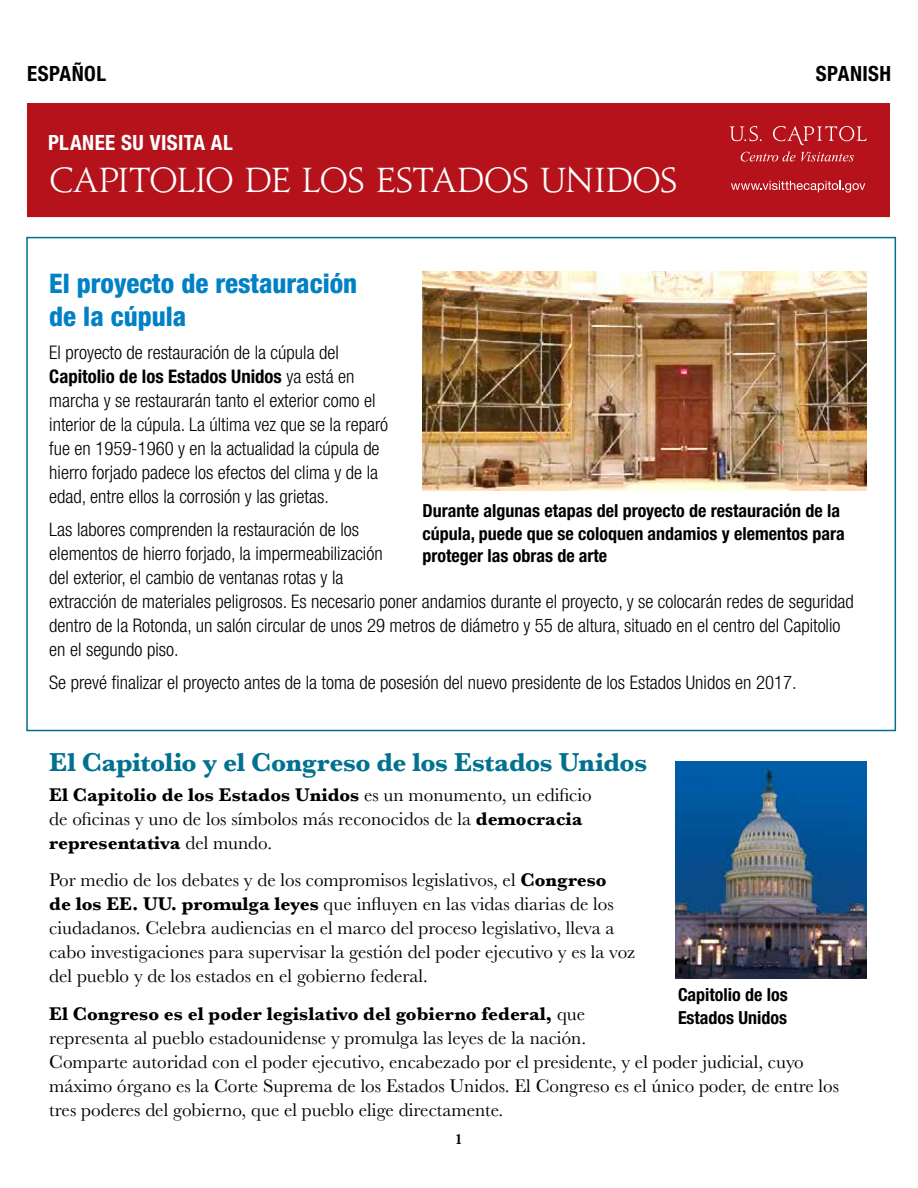
<style>
.page{position:relative;width:918px;height:1188px;background:#fff}
.page>*{position:absolute;margin:0;border:0;box-sizing:border-box;transform-origin:0 0}
.t1{font:31.5px "Jupiter Pro";letter-spacing:-.02em;color:#fff}
.t2{font:700 27px "Baskerville";letter-spacing:-.015em;color:#00728f}
.t3{font:800 condensed 27px/33px "Helvetica Neue LT Std";color:#0081c6}
.t4{font:700 condensed 21px "Helvetica Neue LT Std";letter-spacing:.02em;color:#fff}
.t5{font:700 condensed 21px "Helvetica Neue LT Std";letter-spacing:.02em;color:#000}
.t6{font:19.2px/24px "Baskerville";color:#000}
.t7{font:300 condensed 18.75px/24px "Helvetica Neue LT Std";color:#000}
.t8{font:700 condensed 18px/22.5px "Helvetica Neue LT Std";color:#000}
.t9{font:600 15px "Baskerville";color:#000}
.s1{font-weight:700}
</style>
<div class="page">
<div style="left:27px;top:104px;width:862px;height:116px;background:#b5121b"></div>
<div style="left:0;top:217px;width:918px;height:6px;background:#fff"></div>
<svg style="left:731px;top:181px;width:134px;height:12px"></svg>
<svg style="left:741px;top:151px;width:113px;height:11px"></svg>
<svg style="left:730px;top:126px;width:137px;height:19px"></svg>
<img style="left:423px;top:271px;width:444px;height:220px">
<img style="left:676px;top:761px;width:190px;height:217px">
<p class="t5" style="left:27px;top:61px;width:81px">ESPAÑOL</p>
<p class="t5" style="left:816px;top:61px;width:77px">SPANISH</p>
<p class="t4" style="left:48px;top:130px;width:186px">PLANEE SU VISITA AL</p>
<h1 class="t1" style="left:50px;top:155px;width:630px">CAPITOLIO DE LOS ESTADOS UNIDOS</h1>
<h2 class="t3" style="left:49px;top:266px;width:309px">El proyecto de restauración de la cúpula</h2>
<p class="t7" style="left:49px;top:340px;width:340px">El proyecto de restauración de la cúpula del <span class="s1">Capitolio de los Estados Unidos</span> ya está en marcha y se restaurarán tanto el exterior como el interior de la cúpula. La última vez que se la reparó fue en 1959-1960 y en la actualidad la cúpula de hierro forjado padece los efectos del clima y de la edad, entre ellos la corrosión y las grietas.</p>
<p class="t7" style="left:49px;top:517px;width:806px">Las labores comprenden la restauración de los<br>elementos de hierro forjado, la impermeabilización<br>del exterior, el cambio de ventanas rotas y la<br>extracción de materiales peligrosos. Es necesario poner andamios durante el proyecto, y se colocarán redes de seguridad dentro de la Rotonda, un salón circular de unos 29 metros de diámetro y 55 de altura, situado en el centro del Capitolio en el segundo piso.</p>
<p class="t7" style="left:49px;top:670px;width:749px">Se prevé finalizar el proyecto antes de la toma de posesión del nuevo presidente de los Estados Unidos en 2017.</p>
<p class="t8" style="left:422px;top:499px;width:424px">Durante algunas etapas del proyecto de restauración de la cúpula, puede que se coloquen andamios y elementos para proteger las obras de arte</p>
<h2 class="t2" style="left:49px;top:743px;width:600px">El Capitolio y el Congreso de los Estados Unidos</h2>
<p class="t6" style="left:49px;top:783px;width:544px"><span class="s1">El Capitolio de los Estados Unidos</span> es un monumento, un edificio de oficinas y uno de los símbolos más reconocidos de la <span class="s1">democracia representativa</span> del mundo.</p>
<p class="t6" style="left:49px;top:868px;width:587px">Por medio de los debates y de los compromisos legislativos, el <span class="s1">Congreso<br>de los EE. UU. promulga leyes</span> que influyen en las vidas diarias de los ciudadanos. Celebra audiencias en el marco del proceso legislativo, lleva a cabo investigaciones para supervisar la gestión del poder ejecutivo y es la voz del pueblo y de los estados en el gobierno federal.</p>
<p class="t6" style="left:49px;top:1002px;width:791px"><span class="s1">El Congreso es el poder legislativo del gobierno federal,</span> que<br>representa al pueblo estadounidense y promulga las leyes de la nación.<br>Comparte autoridad con el poder ejecutivo, encabezado por el presidente, y el poder judicial, cuyo máximo órgano es la Corte Suprema de los Estados Unidos. El Congreso es el único poder, de entre los tres poderes del gobierno, que el pueblo elige directamente.</p>
<p class="t8" style="left:678px;top:983px;width:111px">Capitolio de los<br>Estados Unidos</p>
<p class="t9" style="left:455px;top:1129px;width:9px">1</p>
</div>
